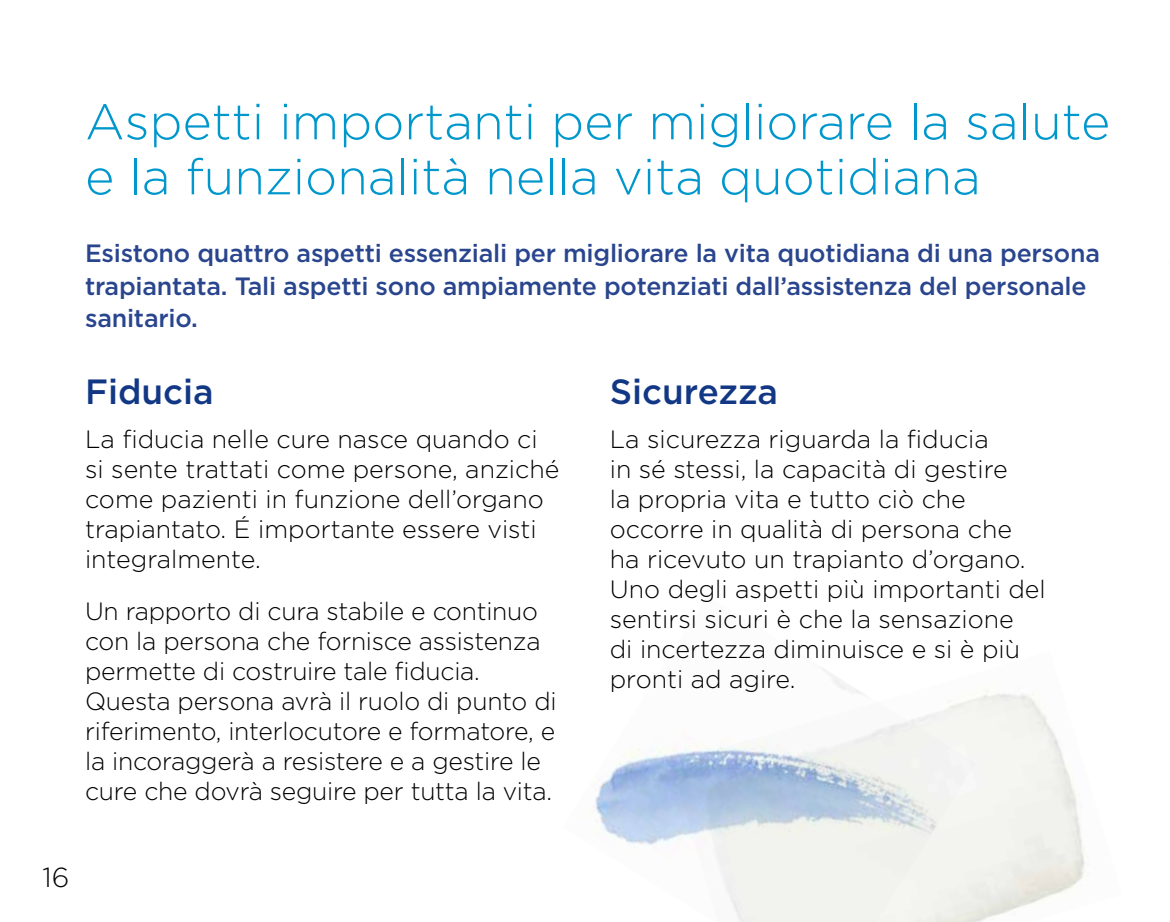
<style>
.page{position:relative;width:1170px;height:922px;background:#fff}
.page>*{position:absolute;margin:0;border:0;box-sizing:border-box;transform-origin:0 0}
.t1{font:300 50px/55px "Gotham";color:#0097cc}
.t2{font:500 35px "Gotham";color:#123885}
.t3{font:300 27.5px "Gotham";color:#000}
.t4{font:300 25px/30px "Gotham";color:#000}
.t5{font:500 25px/32.5px "Gotham";letter-spacing:-.01em;color:#29458e}
</style>
<div class="page">
<img style="left:595px;top:749px;width:76px;height:97px">
<img style="left:671px;top:667px;width:415px;height:254px">
<h1 class="t1" style="left:85px;top:93px;width:1026px">Aspetti importanti per migliorare la salute e la funzionalità nella vita quotidiana</h1>
<p class="t5" style="left:85px;top:237px;width:1016px">Esistono quattro aspetti essenziali per migliorare la vita quotidiana di una persona trapiantata. Tali aspetti sono ampiamente potenziati dall’assistenza del personale sanitario.</p>
<h2 class="t2" style="left:85px;top:368px;width:130px">Fiducia</h2>
<p class="t4" style="left:85px;top:423px;width:475px">La fiducia nelle cure nasce quando ci si sente trattati come persone, anziché come pazienti in funzione dell’organo trapiantato. É importante essere visti integralmente.</p>
<p class="t4" style="left:85px;top:595px;width:473px">Un rapporto di cura stabile e continuo con la persona che fornisce assistenza permette di costruire tale fiducia.<br>Questa persona avrà il ruolo di punto di riferimento, interlocutore e formatore, e la incoraggerà a resistere e a gestire le cure che dovrà seguire per tutta la vita.</p>
<h2 class="t2" style="left:609px;top:368px;width:170px">Sicurezza</h2>
<p class="t4" style="left:609px;top:423px;width:437px">La sicurezza riguarda la fiducia<br>in sé stessi, la capacità di gestire<br>la propria vita e tutto ciò che occorre in qualità di persona che ha ricevuto un trapianto d’organo.<br>Uno degli aspetti più importanti del sentirsi sicuri è che la sensazione<br>di incertezza diminuisce e si è più pronti ad agire.</p>
<p class="t3" style="left:43px;top:859px;width:28px">16</p>
</div>
